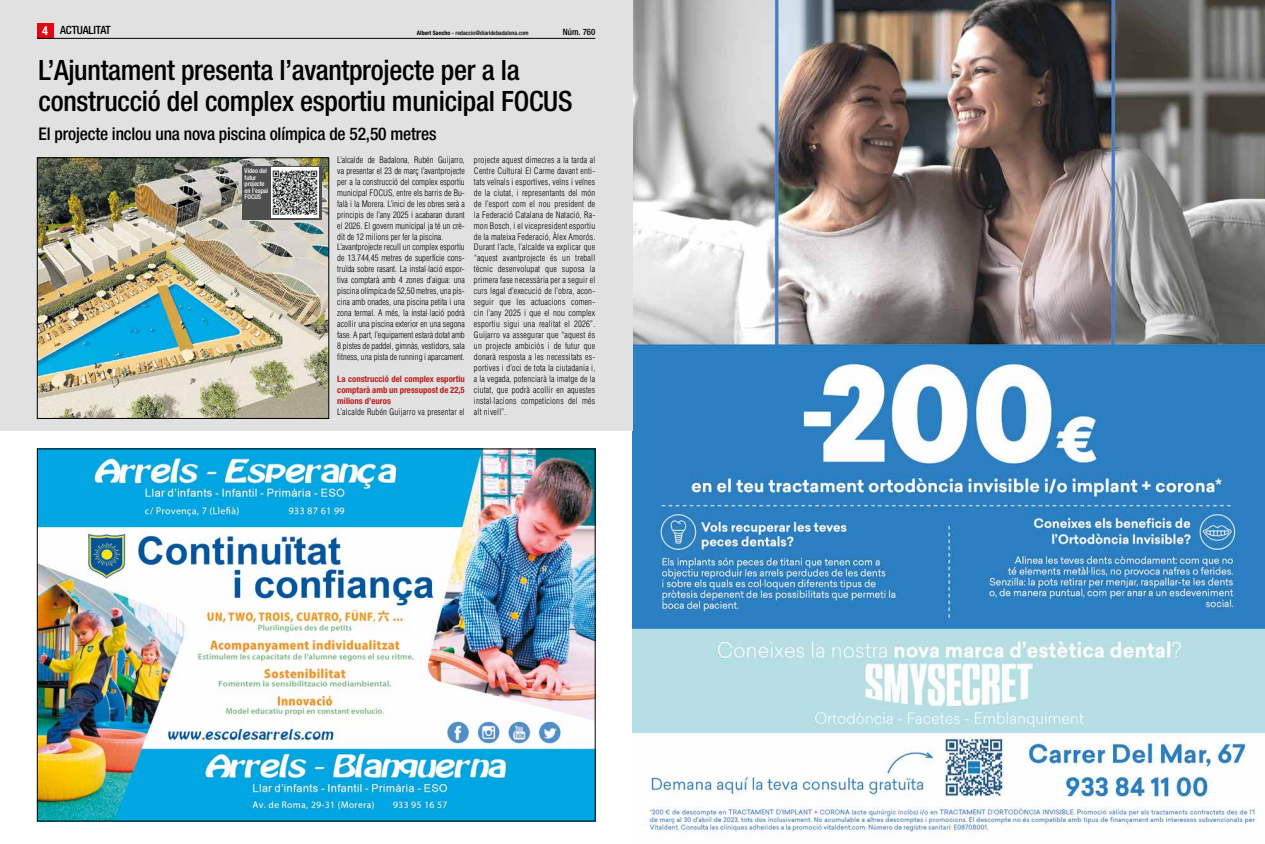
<style>
.page{position:relative;width:1265px;height:844px;background:#fff}
.page>*{position:absolute;margin:0;border:0;box-sizing:border-box;transform-origin:0 0}
.t1{font:500 condensed 28px/30.6px "Helvetica Neue";letter-spacing:-.01em;color:#000}
.t2{font:500 condensed 17.5px "Helvetica Neue";letter-spacing:-.01em;color:#000}
.t3{font:500 condensed 11.38px "Helvetica Neue";letter-spacing:-.01em;color:#000}
.t4{font:300 condensed 8.75px/10.9px "Helvetica";color:#000}
.t5{font:700 condensed 8.75px/10.9px "Helvetica Neue";color:#bd1d1d;text-align:justify}
.t6{font:300 condensed 8.75px "Helvetica";letter-spacing:.02em;color:#000}
.t7{font:500 condensed 8.75px "Helvetica Neue";color:#000}
.t8{font:500 condensed 6.48px/6.5px "Helvetica Neue";letter-spacing:-.01em;color:#fff}
.t9{font:500 condensed 6.04px "Helvetica Neue";color:#000}
.s1{font-weight:700;font-size:12.25px;color:#fff}
.s2{font-weight:700}
</style>
<div class="page">
<img style="left:39px;top:450px;width:554px;height:368px">
<img style="left:632px;top:0;width:633px;height:837px">
<div style="left:0;top:0;width:632px;height:430px;background:#e1e1e1"></div>
<div style="left:37px;top:24px;width:17px;height:15px;background:#e30613"></div>
<hr style="left:37px;top:38px;width:558px;height:1px;background:#000">
<img style="left:39px;top:160px;width:288px;height:256px">
<div style="left:37px;top:158px;width:292px;height:260px;border:1px solid #000"></div>
<div style="left:242px;top:166px;width:79px;height:53px;background:#504f4f"></div>
<img style="left:272px;top:168px;width:47px;height:49px">
<h3 class="t3" style="left:42px;top:24px;width:70px"><span class="s1">4</span> ACTUALITAT</h3>
<p class="t9" style="left:417px;top:29px;width:113px"><span class="s2">Albert Sancho -</span> redaccio@diaridebadalona.com</p>
<p class="t7" style="left:563px;top:27px;width:34px">Núm. 760</p>
<h1 class="t1" style="left:39px;top:54px;width:535px">L’Ajuntament presenta l’avantprojecte per a la construcció del complex esportiu municipal FOCUS</h1>
<h2 class="t2" style="left:39px;top:123px;width:399px">El projecte inclou una nova piscina olímpica de 52,50 metres</h2>
<p class="t8" style="left:245px;top:167px;width:25px">Vídeo del futur projecte en l’espai<br>FOCUS</p>
<p class="t4" style="left:337px;top:154px;width:129px">L’alcalde de Badalona, Rubén Guijarro, va presentar el 23 de març l’avantprojecte per a la construcció del complex esportiu municipal FOCUS, entre els barris de Bu&shy;falà i la Morera. L’inici de les obres serà a principis de l’any 2025 i acabaran durant el 2026. El govern municipal ja té un crè&shy;dit de 12 milions per fer la piscina.<br>L’avantprojecte recull un complex esportiu de 13.744,45 metres de superfície cons&shy;truïda sobre rasant. La instal·lació espor&shy;tiva comptarà amb 4 zones d’aigua: una piscina olímpica de 52,50 metres, una pis&shy;cina amb onades, una piscina petita i una zona termal. A més, la instal·lació podrà acollir una piscina exterior en una segona fase. A part, l’equipament estarà dotat amb 8 pistes de paddel, gimnàs, vestidors, sala fitness, una pista de running i aparcament.</p>
<p class="t5" style="left:337px;top:373px;width:129px">La construcció del complex esportiu comptarà amb un pressupost de 22,5 milions d’euros</p>
<p class="t6" style="left:337px;top:406px;width:129px">L’alcalde Rubén Guijarro va presentar el</p>
<p class="t4" style="left:474px;top:154px;width:123px;text-align:justify">projecte aquest dimecres a la tarda al Centre Cultural El Carme davant enti&shy;tats veïnals i esportives, veïns i veïnes de la ciutat, i representants del món de l’esport com el nou president de la Federació Catalana de Natació, Ra&shy;mon Bosch, i el vicepresident esportiu de la mateixa Federació, Àlex Amorós.<br>Durant l’acte, l’alcalde va explicar que “aquest avantprojecte és un treball tècnic desenvolupat que suposa la primera fase necessària per a seguir el curs legal d’execució de l’obra, acon&shy;seguir que les actuacions comen&shy;cin l’any 2025 i que el nou complex esportiu sigui una realitat el 2026”.<br>Guijarro va assegurar que “aquest és un projecte ambiciós i de futur que donarà resposta a les necessitats es&shy;portives i d’oci de tota la ciutadania i, a la vegada, potenciarà la imatge de la ciutat, que podrà acollir en aquestes instal·lacions competicions del més alt nivell”.</p>
</div>
